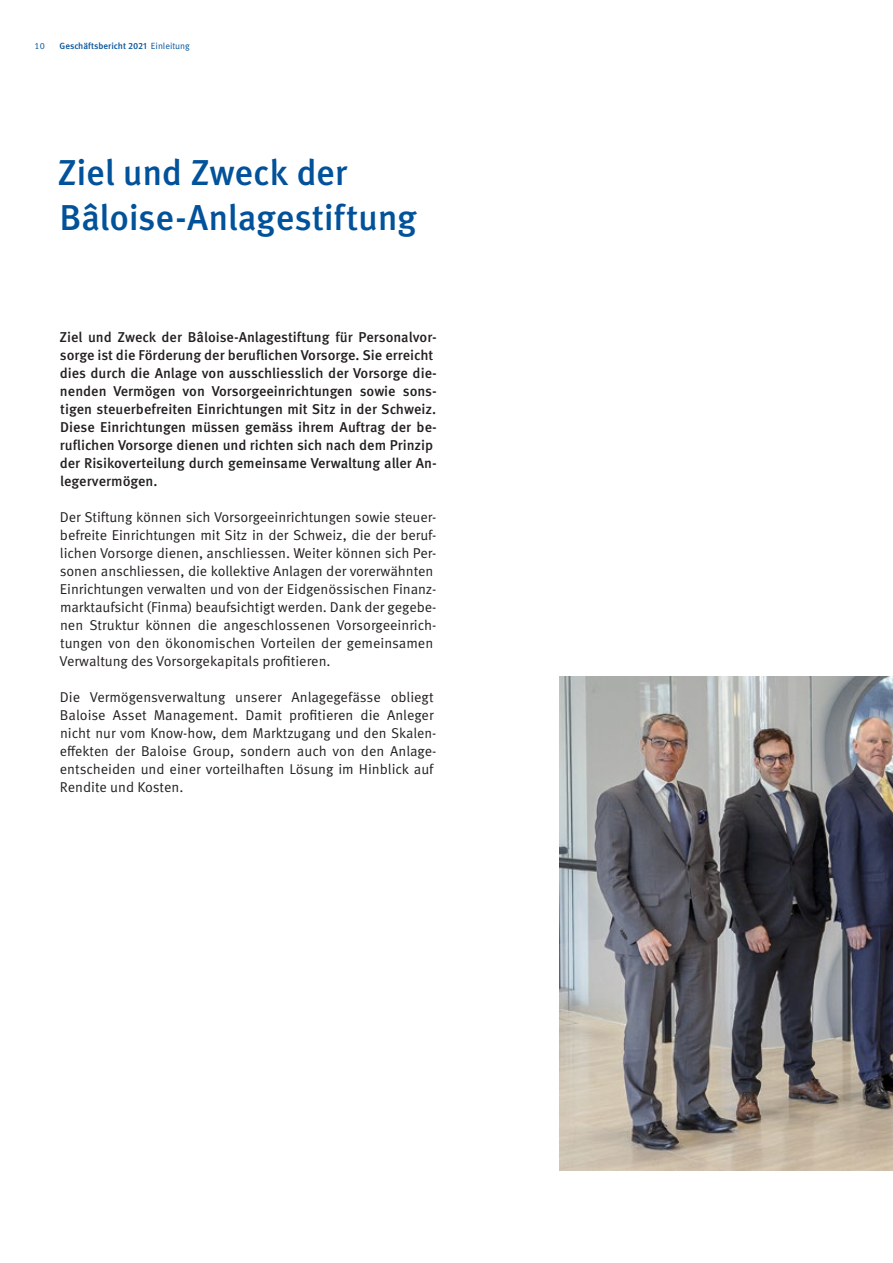
<style>
.page{position:relative;width:893px;height:1263px;background:#fff}
.page>*{position:absolute;margin:0;border:0;box-sizing:border-box;transform-origin:0 0}
.t1{font:500 36px/45px "Meta OT";letter-spacing:-.01em;color:#01529a}
.t2{font:14.25px/18px "Meta OT";letter-spacing:-.005em;color:#231f20}
.t3{font:500 14.25px/18px "Meta OT";color:#231f20}
.t4{font:500 9px "Meta OT";color:#01529a}
.t5{font:9px "Meta OT";color:#01529a}
.s1{font-weight:400}
</style>
<div class="page">
<img style="left:559px;top:677px;width:334px;height:493px">
<p class="t5" style="left:35px;top:41px;width:12px">10</p>
<p class="t4" style="left:60px;top:41px;width:132px">Geschäftsbericht 2021 <span class="s1">Einleitung</span></p>
<h1 class="t1" style="left:57px;top:151px;width:361px">Ziel und Zweck der<br>Bâloise-Anlagestiftung</h1>
<p class="t3" style="left:59px;top:328px;width:379px">Ziel und Zweck der Bâloise-Anlagestiftung für Personalvor&shy;sorge ist die Förderung der beruflichen Vorsorge. Sie erreicht dies durch die Anlage von ausschliesslich der Vorsorge die&shy;nenden Vermögen von Vorsorgeeinrichtungen sowie sons&shy;tigen steuerbefreiten Einrichtungen mit Sitz in der Schweiz.<br>Diese Einrichtungen müssen gemäss ihrem Auftrag der be&shy;ruflichen Vorsorge dienen und richten sich nach dem Prinzip der Risikoverteilung durch gemeinsame Verwaltung aller An&shy;legervermögen.</p>
<p class="t2" style="left:60px;top:508px;width:378px">Der Stiftung können sich Vorsorgeeinrichtungen sowie steuer&shy;befreite Einrichtungen mit Sitz in der Schweiz, die der beruf&shy;lichen Vorsorge dienen, anschliessen. Weiter können sich Per&shy;sonen anschliessen, die kollektive Anlagen der vorerwähnten Einrichtungen verwalten und von der Eidgenössischen Finanz&shy;marktaufsicht (Finma) beaufsichtigt werden. Dank der gegebe&shy;nen Struktur können die angeschlossenen Vorsorgeeinrich&shy;tungen von den ökonomischen Vorteilen der gemeinsamen Verwaltung des Vorsorgekapitals profitieren.</p>
<p class="t2" style="left:60px;top:688px;width:378px">Die Vermögensverwaltung unserer Anlagegefässe obliegt Baloise Asset Management. Damit profitieren die Anleger nicht nur vom Know-how, dem Marktzugang und den Skalen&shy;effekten der Baloise Group, sondern auch von den Anlage&shy;entscheiden und einer vorteilhaften Lösung im Hinblick auf Rendite und Kosten.</p>
</div>
